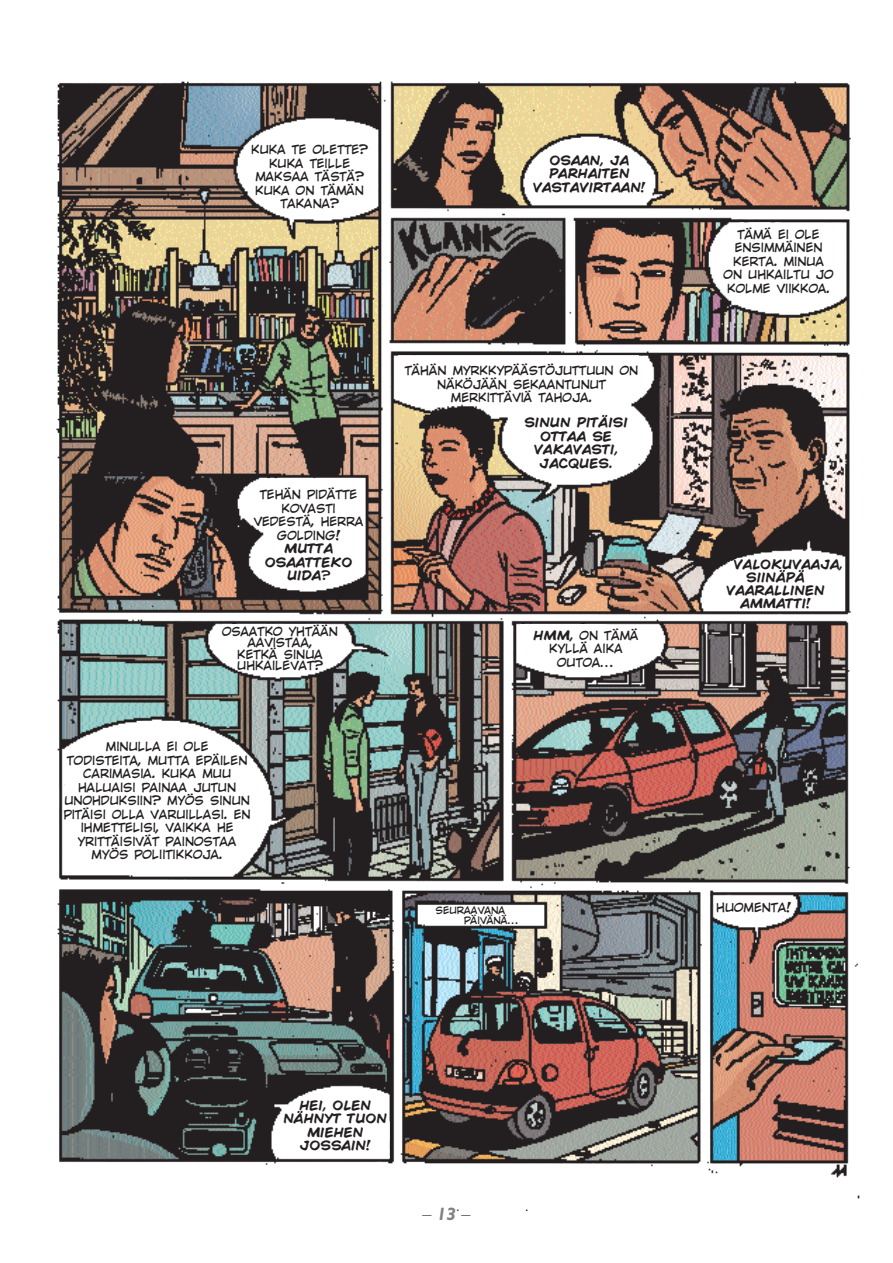
<style>
.page{position:relative;width:893px;height:1263px;background:#fff}
.page>*{position:absolute;margin:0;border:0;box-sizing:border-box;transform-origin:0 0}
.t1{font:300 18px "Gill Sans";color:#231f20}
.t2{font:12px/13.5px "Wild Gek";color:#231f20;text-align:center}
.t3{font:10.5px "Wild Gek";color:#231f20}
.t4{font:9.75px/10.5px "Wild Gek";color:#231f20}
.s1{font-weight:700;font-style:italic;color:#808285}
</style>
<div class="page">
<img style="left:56px;top:81px;width:804px;height:1130px">
<svg style="left:245px;top:125px;width:132px;height:86px"></svg>
<svg style="left:242px;top:478px;width:119px;height:107px"></svg>
<svg style="left:526px;top:138px;width:128px;height:66px"></svg>
<svg style="left:713px;top:222px;width:129px;height:83px"></svg>
<svg style="left:396px;top:355px;width:249px;height:125px"></svg>
<svg style="left:710px;top:557px;width:132px;height:54px"></svg>
<svg style="left:217px;top:624px;width:125px;height:49px"></svg>
<svg style="left:64px;top:726px;width:203px;height:149px"></svg>
<svg style="left:517px;top:624px;width:134px;height:46px"></svg>
<svg style="left:277px;top:1087px;width:113px;height:71px"></svg>
<svg style="left:422px;top:906px;width:120px;height:18px"></svg>
<svg style="left:715px;top:896px;width:75px;height:29px"></svg>
<p class="t2" style="left:251px;top:144px;width:118px">KUKA TE OLETTE?<br>KUKA TEILLE<br>MAKSAA TÄSTÄ?<br>KUKA ON TÄMÄN<br>TAKANA?</p>
<p class="t2" style="left:254px;top:489px;width:111px">TEHÄN PIDÄTTE<br>KOVASTI<br>VEDESTÄ, HERRA<br>GOLDING!<br>MUTTA<br>OSAATTEKO<br>UIDA?</p>
<p class="t2" style="left:222px;top:627px;width:117px;line-height:11.2px">OSAATKO YHTÄÄN<br>AAVISTAA,<br>KETKÄ SINUA<br>UHKAILEVAT?</p>
<p class="t2" style="left:64px;top:741px;width:188px">MINULLA EI OLE<br>TODISTEITA, MUTTA EPÄILEN<br>CARIMASIA. KUKA MUU<br>HALUAISI PAINAA JUTUN<br>UNOHDUKSIIN? MYÖS SINUN<br>PITÄISI OLLA VARUILLASI. EN<br>IHMETTELISI, VAIKKA HE<br>YRITTÄISIVÄT PAINOSTAA<br>MYÖS POLIITIKKOJA.</p>
<p class="t2" style="left:533px;top:154px;width:114px">OSAAN, JA<br>PARHAITEN<br>VASTAVIRTAAN!</p>
<p class="t2" style="left:405px;top:365px;width:235px">TÄHÄN MYRKKYPÄÄSTÖJUTTUUN ON<br>NÄKÖJÄÄN SEKAANTUNUT<br>MERKITTÄVIÄ TAHOJA.</p>
<p class="t2" style="left:524px;top:417px;width:105px">SINUN PITAISI</p>
<p class="t3" style="left:602px;top:410px;width:8px">..</p>
<p class="t2" style="left:534px;top:430px;width:85px">OTTAA SE<br>VAKAVASTI,<br>JACQUES.</p>
<p class="t2" style="left:533px;top:629px;width:106px">HMM, ON TÄMÄ<br>KYLLÄ AIKA<br>OUTOA…</p>
<p class="t2" style="left:723px;top:228px;width:112px">TÄMÄ EI OLE<br>ENSIMMÄINEN<br>KERTA. MINUA<br>ON UHKAILTU JO<br>KOLME VIIKKOA.</p>
<p class="t2" style="left:746px;top:559px;width:98px;line-height:13px;text-align:left;text-indent:-12px">VALOKUVAAJA,<br>SIINAPA</p>
<p class="t3" style="left:779px;top:564px;width:8px">..</p>
<p class="t3" style="left:798px;top:564px;width:8px">..</p>
<p class="t2" style="left:726px;top:585px;width:99px;line-height:13px">VAARALLINEN<br>AMMATTI!</p>
<p class="t4" style="left:464px;top:906px;width:57px;text-indent:-29px">SEURAAVANA<br>PÄIVÄNÄ…</p>
<p class="t2" style="left:716px;top:902px;width:76px">HUOMENTA!</p>
<p class="t2" style="left:283px;top:1099px;width:105px">HEI, OLEN<br>NAHNYT TUON</p>
<p class="t3" style="left:297px;top:1106px;width:8px">..</p>
<p class="t2" style="left:300px;top:1126px;width:72px">MIEHEN<br>JOSSAIN!</p>
<h1 class="t1" style="left:422px;top:1208px;width:50px">– <span class="s1">13</span> –</h1>
</div>
